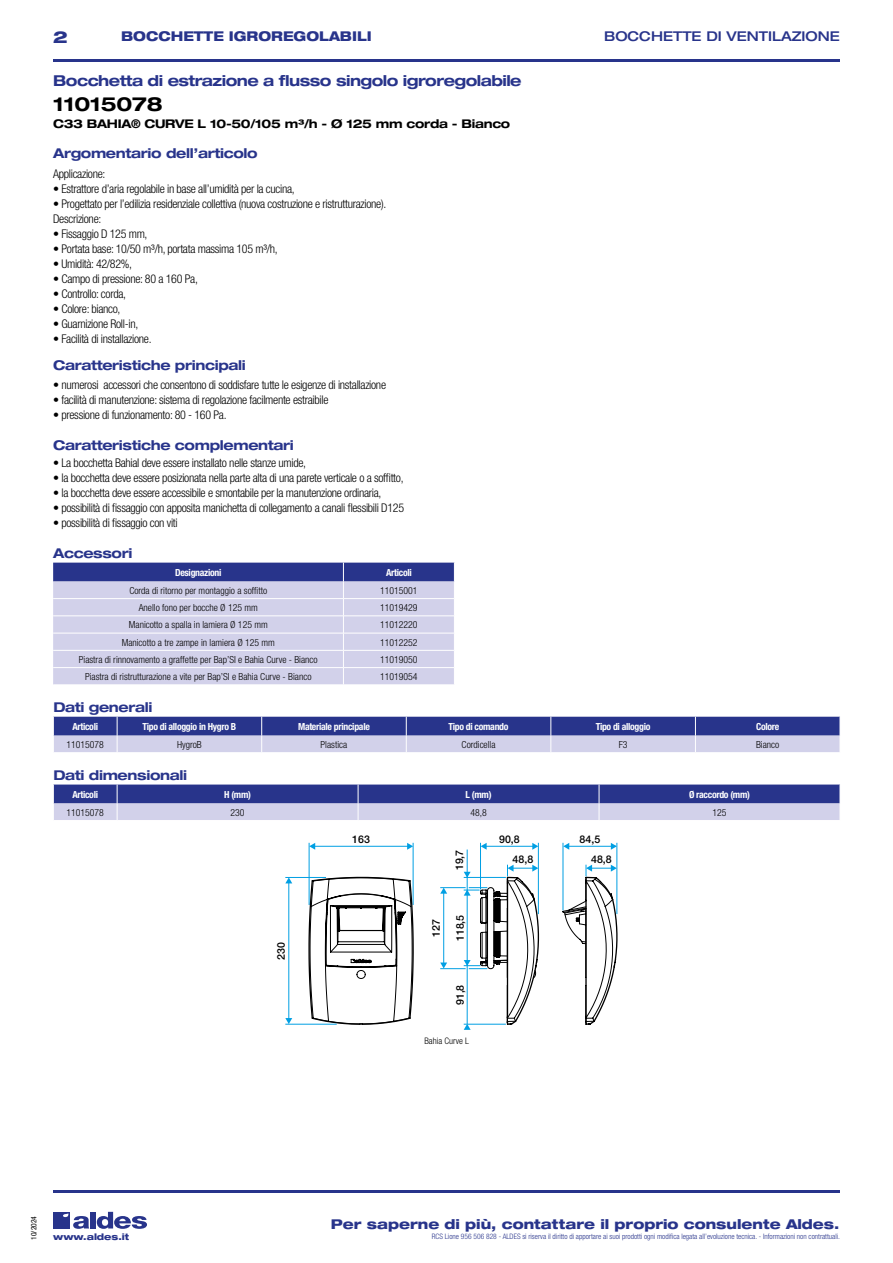
<style>
.page{position:relative;width:893px;height:1263px;background:#fff}
.page>*{position:absolute;margin:0;border:0;box-sizing:border-box;transform-origin:0 0}
.t1{font:700 expanded 19.5px "Helvetica Neue LT Std";letter-spacing:-.01em;color:#000}
.t2{font:800 expanded 16.5px "Helvetica Neue LT Std";color:#28348b}
.t3{font:700 expanded 15px "Helvetica Neue LT Std";letter-spacing:-.035em;color:#28348b}
.t4{font:700 expanded 13.5px "Helvetica Neue LT Std";letter-spacing:-.025em;color:#28348b}
.t5{font:800 expanded 13.5px "Helvetica Neue LT Std";color:#28348b}
.t6{font:800 expanded 13.5px "Helvetica Neue LT Std";color:#28348b;scale:.95 1}
.t7{font:500 expanded 13.5px "Helvetica Neue LT Std";color:#28348b}
.t8{font:300 condensed 12px/15px "Helvetica Neue LT Std";letter-spacing:-.025em;color:#000}
.t9{font:700 expanded 12px "Helvetica Neue LT Std";letter-spacing:-.025em;color:#000}
.t10{font:500 10.65px "Helvetica Neue";color:#000}
.t11{font:300 condensed 9.75px "Helvetica Neue";color:#000}
.t12{font:700 condensed 9.75px "Helvetica Neue LT Std";letter-spacing:-.03em;color:#fff}
.t13{font:800 expanded 9px "Helvetica Neue LT Std";color:#28348b}
.t14{font:300 condensed 9px "Helvetica Neue LT Std";color:#000}
.t15{font:300 condensed 7.5px "Helvetica Neue LT Std";color:#28348b}
.t16{font:condensed 7.5px "Helvetica Neue LT Std";color:#000}
</style>
<div class="page">
<div style="left:53px;top:1212px;width:17px;height:16px;background:#28348b"></div>
<div style="left:90px;top:1212px;width:6px;height:16px;background:#28348b"></div>
<svg style="left:97px;top:1212px;width:50px;height:17px"></svg>
<svg style="left:63px;top:1213px;width:26px;height:16px"></svg>
<hr style="left:53px;top:59px;width:787px;height:2px;background:#28348b">
<hr style="left:53px;top:1190px;width:787px;height:2px;background:#28348b">
<svg style="left:53px;top:563px;width:402px;height:122px;background:#babbdc"></svg>
<svg style="left:53px;top:717px;width:787px;height:35px;background:#797fb8"></svg>
<svg style="left:53px;top:784px;width:787px;height:36px;background:#7b81b9"></svg>
<hr style="left:309px;top:843px;width:1px;height:62px;background:#009fe3">
<hr style="left:413px;top:843px;width:1px;height:62px;background:#009fe3">
<hr style="left:538px;top:843px;width:1px;height:71px;background:#009fe3">
<hr style="left:616px;top:843px;width:1px;height:71px;background:#009fe3">
<hr style="left:480px;top:843px;width:1px;height:46px;background:#009fe3">
<hr style="left:562px;top:843px;width:1px;height:67px;background:#009fe3">
<svg style="left:308px;top:876px;width:285px;height:149px"></svg>
<hr style="left:314px;top:846px;width:94px;height:1px;background:#009fe3">
<svg style="left:407px;top:843px;width:6px;height:7px"></svg>
<svg style="left:309px;top:843px;width:6px;height:7px"></svg>
<hr style="left:486px;top:846px;width:47px;height:1px;background:#009fe3">
<svg style="left:532px;top:843px;width:6px;height:7px"></svg>
<svg style="left:481px;top:843px;width:6px;height:7px"></svg>
<hr style="left:568px;top:846px;width:48px;height:1px;background:#009fe3">
<svg style="left:611px;top:843px;width:6px;height:7px"></svg>
<svg style="left:563px;top:843px;width:6px;height:7px"></svg>
<hr style="left:288px;top:882px;width:1px;height:137px;background:#009fe3">
<svg style="left:285px;top:878px;width:7px;height:5px"></svg>
<svg style="left:285px;top:1018px;width:7px;height:6px"></svg>
<hr style="left:467px;top:849px;width:1px;height:175px;background:#009fe3">
<hr style="left:285px;top:877px;width:41px;height:1px;background:#009fe3">
<hr style="left:285px;top:1024px;width:52px;height:1px;background:#009fe3">
<svg style="left:440px;top:865px;width:98px;height:165px"></svg>
<svg style="left:562px;top:865px;width:55px;height:158px"></svg>
<hr style="left:464px;top:1024px;width:42px;height:1px;background:#009fe3">
<hr style="left:464px;top:877px;width:42px;height:1px;background:#009fe3">
<h2 class="t2" style="left:53px;top:26px;width:16px">2</h2>
<p class="t6" style="left:121px;top:28px;width:265px">BOCCHETTE IGROREGOLABILI</p>
<p class="t7" style="left:604px;top:28px;width:237px">BOCCHETTE DI VENTILAZIONE</p>
<p class="t3" style="left:53px;top:71px;width:470px">Bocchetta di estrazione a flusso singolo igroregolabile</p>
<h1 class="t1" style="left:53px;top:92px;width:111px">11015078</h1>
<p class="t9" style="left:53px;top:116px;width:459px">C33 BAHIA® CURVE L 10-50/105 m³/h - Ø 125 mm corda - Bianco</p>
<p class="t4" style="left:53px;top:145px;width:206px">Argomentario dell’articolo</p>
<p class="t8" style="left:53px;top:166px;width:54px">Applicazione:</p>
<p class="t8" style="left:53px;top:181px;width:243px">• Estrattore d’aria regolabile in base all’umidità per la cucina,</p>
<p class="t8" style="left:53px;top:196px;width:335px">• Progettato per l’edilizia residenziale collettiva (nuova costruzione e ristrutturazione).<br>Descrizione:</p>
<p class="t8" style="left:53px;top:226px;width:96px">• Fissaggio D 125 mm,</p>
<p class="t8" style="left:53px;top:241px;width:226px">• Portata base: 10/50 m³/h, portata massima 105 m³/h,</p>
<p class="t8" style="left:53px;top:256px;width:80px">• Umidità: 42/82%,</p>
<p class="t8" style="left:53px;top:271px;width:146px">• Campo di pressione: 80 a 160 Pa,</p>
<p class="t8" style="left:53px;top:286px;width:74px">• Controllo: corda,</p>
<p class="t8" style="left:53px;top:301px;width:69px">• Colore: bianco,</p>
<p class="t8" style="left:53px;top:316px;width:87px">• Guarnizione Roll-in,</p>
<p class="t8" style="left:53px;top:331px;width:100px">• Facilità di installazione.</p>
<p class="t4" style="left:53px;top:357px;width:194px">Caratteristiche principali</p>
<p class="t8" style="left:53px;top:378px;width:334px">• numerosi accessori che consentono di soddisfare tutte le esigenze di installazione</p>
<p class="t8" style="left:53px;top:393px;width:277px">• facilità di manutenzione: sistema di regolazione facilmente estraibile</p>
<p class="t8" style="left:53px;top:408px;width:175px">• pressione di funzionamento: 80 - 160 Pa.</p>
<p class="t4" style="left:53px;top:437px;width:242px">Caratteristiche complementari</p>
<p class="t8" style="left:53px;top:455px;width:254px">• La bocchetta BahiaI deve essere installato nelle stanze umide,</p>
<p class="t8" style="left:53px;top:470px;width:352px">• la bocchetta deve essere posizionata nella parte alta di una parete verticale o a soffitto,</p>
<p class="t8" style="left:53px;top:485px;width:330px">• la bocchetta deve essere accessibile e smontabile per la manutenzione ordinaria,</p>
<p class="t8" style="left:53px;top:500px;width:352px">• possibilità di fissaggio con apposita manichetta di collegamento a canali flessibili D125</p>
<p class="t8" style="left:53px;top:515px;width:126px">• possibilità di fissaggio con viti</p>
<p class="t4" style="left:53px;top:545px;width:81px">Accessori</p>
<p class="t12" style="left:175px;top:566px;width:48px">Designazioni</p>
<p class="t12" style="left:386px;top:566px;width:27px">Articoli</p>
<p class="t11" style="left:129px;top:585px;width:139px">Corda di ritorno per montaggio a soffitto</p>
<p class="t11" style="left:380px;top:585px;width:39px">11015001</p>
<p class="t11" style="left:139px;top:602px;width:121px">Anello fono per bocche Ø 125 mm</p>
<p class="t11" style="left:380px;top:602px;width:39px">11019429</p>
<p class="t11" style="left:129px;top:619px;width:140px">Manicotto a spalla in lamiera Ø 125 mm</p>
<p class="t11" style="left:380px;top:619px;width:39px">11012220</p>
<p class="t11" style="left:122px;top:636px;width:155px">Manicotto a tre zampe in lamiera Ø 125 mm</p>
<p class="t11" style="left:380px;top:636px;width:39px">11012252</p>
<p class="t11" style="left:79px;top:654px;width:240px">Piastra di rinnovamento a graffette per Bap’SI e Bahia Curve - Bianco</p>
<p class="t11" style="left:380px;top:654px;width:39px">11019050</p>
<p class="t11" style="left:85px;top:671px;width:228px">Piastra di ristrutturazione a vite per Bap’SI e Bahia Curve - Bianco</p>
<p class="t11" style="left:380px;top:671px;width:39px">11019054</p>
<p class="t4" style="left:53px;top:699px;width:101px">Dati generali</p>
<p class="t12" style="left:72px;top:720px;width:27px">Articoli</p>
<p class="t12" style="left:143px;top:720px;width:95px">Tipo di alloggio in Hygro B</p>
<p class="t12" style="left:298px;top:720px;width:73px">Materiale principale</p>
<p class="t12" style="left:449px;top:720px;width:61px">Tipo di comando</p>
<p class="t12" style="left:596px;top:720px;width:56px">Tipo di alloggio</p>
<p class="t12" style="left:756px;top:720px;width:25px">Colore</p>
<p class="t11" style="left:67px;top:739px;width:39px">11015078</p>
<p class="t11" style="left:177px;top:739px;width:26px">HygroB</p>
<p class="t11" style="left:321px;top:739px;width:28px">Plastica</p>
<p class="t11" style="left:462px;top:739px;width:35px">Cordicella</p>
<p class="t11" style="left:619px;top:739px;width:10px">F3</p>
<p class="t11" style="left:756px;top:739px;width:25px">Bianco</p>
<p class="t4" style="left:53px;top:767px;width:135px">Dati dimensionali</p>
<p class="t12" style="left:72px;top:788px;width:27px">Articoli</p>
<p class="t12" style="left:224px;top:788px;width:28px">H (mm)</p>
<p class="t12" style="left:466px;top:788px;width:27px">L (mm)</p>
<p class="t12" style="left:689px;top:788px;width:63px">Ø raccordo (mm)</p>
<p class="t11" style="left:67px;top:807px;width:39px">11015078</p>
<p class="t11" style="left:231px;top:807px;width:16px">230</p>
<p class="t11" style="left:470px;top:807px;width:18px">48,8</p>
<p class="t11" style="left:712px;top:807px;width:16px">125</p>
<p class="t10" style="left:352px;top:832px;width:19px">163</p>
<p class="t10" style="left:499px;top:832px;width:22px">90,8</p>
<p class="t10" style="left:580px;top:832px;width:22px">84,5</p>
<p class="t10" style="left:513px;top:853px;width:22px">48,8</p>
<p class="t10" style="left:591px;top:853px;width:22px">48,8</p>
<p class="t10" style="left:453px;top:870px;width:22px;rotate:-90deg">19,7</p>
<p class="t10" style="left:275px;top:960px;width:19px;rotate:-90deg">230</p>
<p class="t10" style="left:430px;top:937px;width:19px;rotate:-90deg">127</p>
<p class="t10" style="left:454px;top:941px;width:28px;rotate:-90deg">118,5</p>
<p class="t10" style="left:454px;top:1005px;width:22px;rotate:-90deg">91,8</p>
<p class="t14" style="left:424px;top:1035px;width:46px">Bahia Curve L</p>
<p class="t16" style="left:29px;top:1240px;width:25px;rotate:-90deg">10/2024</p>
<p class="t5" style="left:331px;top:1215px;width:510px">Per saperne di più, contattare il proprio consulente Aldes.</p>
<p class="t13" style="left:53px;top:1231px;width:78px">www.aldes.it</p>
<p class="t15" style="left:432px;top:1232px;width:410px">RCS Lione 956 506 828 - ALDES si riserva il diritto di apportare ai suoi prodotti ogni modifica legata all’evoluzione tecnica. - Informazioni non contrattuali.</p>
</div>
